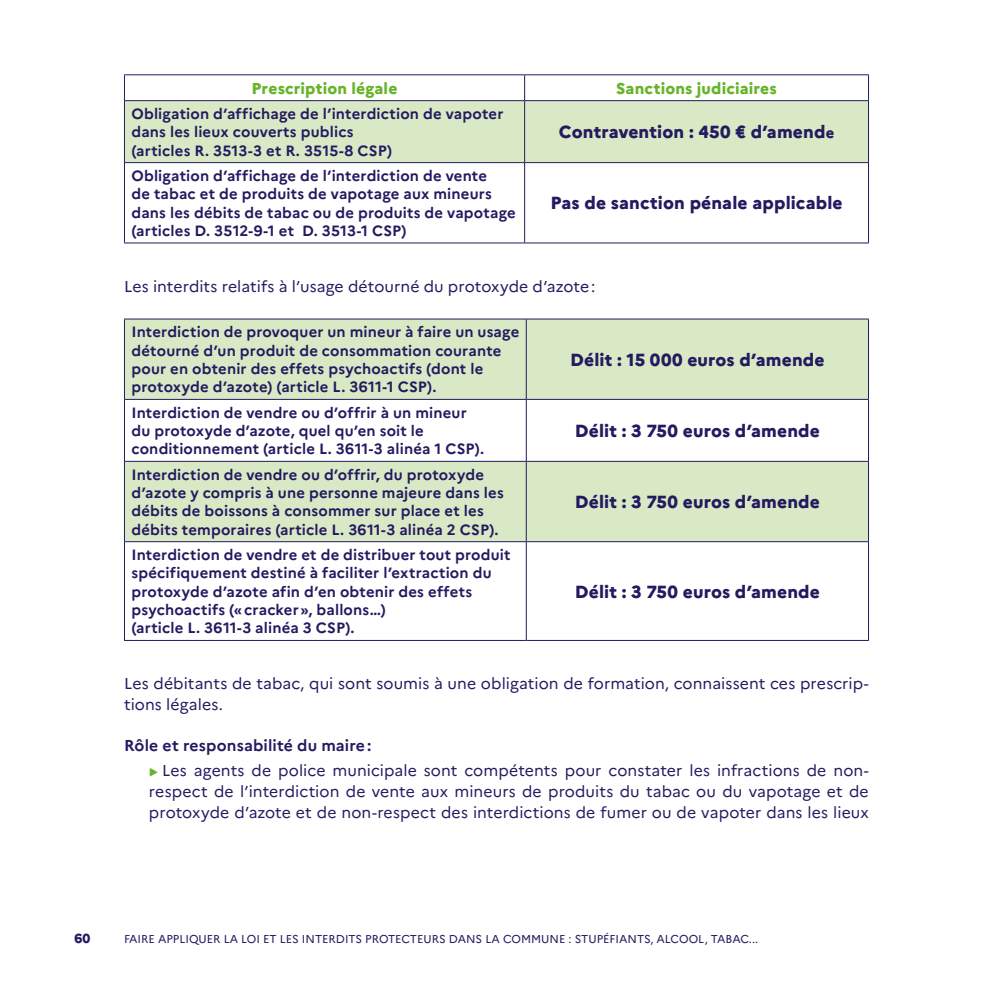
<style>
.page{position:relative;width:993px;height:993px;background:#fff}
.page>*{position:absolute;margin:0;border:0;box-sizing:border-box;transform-origin:0 0}
._04_PARAG-1{font:800 17.5px "Marianne";letter-spacing:.01em;color:#241a60}
._04_PARAG-1-2{font:15.75px/20.8px "Marianne";letter-spacing:.005em;color:#241a60}
.t1{font:800 15.75px "Marianne";letter-spacing:.01em;color:#67b42a}
._03bis_Sous-titres_3{font:700 15.75px "Marianne";letter-spacing:.01em;color:#241a60}
._04_PARAG-1-3{font:700 14.88px/18.4px "Marianne";letter-spacing:.01em;color:#241a60}
.t2{font:800 13.12px "Marianne";color:#241a60}
.t3{font:11.38px "Marianne";color:#241a60}
.s1{font-size:14.88px}
.s2{font-family:"Tisa Pro";color:#67b42a}
</style>
<div class="page">
<div style="left:125px;top:101px;width:742px;height:61px;background:#d9e9c5"></div>
<hr style="left:124px;top:74px;width:400px;height:1px;background:#241a60">
<svg style="left:124px;top:75px;width:1px;height:25px"></svg>
<hr style="left:524px;top:74px;width:344px;height:1px;background:#241a60">
<svg style="left:524px;top:75px;width:1px;height:25px"></svg>
<hr style="left:124px;top:100px;width:400px;height:1px;background:#241a60">
<hr style="left:524px;top:100px;width:344px;height:1px;background:#241a60">
<hr style="left:124px;top:101px;width:1px;height:61px;background:#241a60">
<hr style="left:524px;top:101px;width:1px;height:61px;background:#241a60">
<hr style="left:867px;top:101px;width:1px;height:61px;background:#241a60">
<hr style="left:124px;top:162px;width:400px;height:1px;background:#241a60">
<hr style="left:124px;top:163px;width:1px;height:79px;background:#241a60">
<hr style="left:524px;top:162px;width:344px;height:1px;background:#241a60">
<hr style="left:524px;top:163px;width:1px;height:79px;background:#241a60">
<hr style="left:867px;top:163px;width:1px;height:79px;background:#241a60">
<hr style="left:124px;top:242px;width:400px;height:1px;background:#241a60">
<hr style="left:524px;top:242px;width:344px;height:1px;background:#241a60">
<svg style="left:125px;top:319px;width:742px;height:222px;fill:#d9e9c5"></svg>
<hr style="left:124px;top:318px;width:402px;height:1px;background:#241a60">
<hr style="left:124px;top:319px;width:1px;height:80px;background:#241a60">
<hr style="left:526px;top:318px;width:342px;height:1px;background:#241a60">
<hr style="left:525px;top:319px;width:1px;height:80px;background:#241a60">
<hr style="left:867px;top:319px;width:1px;height:80px;background:#241a60">
<hr style="left:124px;top:399px;width:402px;height:1px;background:#241a60">
<hr style="left:124px;top:399px;width:1px;height:62px;background:#241a60">
<hr style="left:526px;top:399px;width:342px;height:1px;background:#241a60">
<hr style="left:525px;top:399px;width:1px;height:62px;background:#241a60">
<hr style="left:867px;top:399px;width:1px;height:62px;background:#241a60">
<hr style="left:124px;top:461px;width:402px;height:1px;background:#241a60">
<hr style="left:124px;top:461px;width:1px;height:80px;background:#241a60">
<hr style="left:526px;top:461px;width:342px;height:1px;background:#241a60">
<hr style="left:525px;top:461px;width:1px;height:80px;background:#241a60">
<hr style="left:867px;top:461px;width:1px;height:80px;background:#241a60">
<hr style="left:124px;top:541px;width:402px;height:1px;background:#241a60">
<hr style="left:124px;top:542px;width:1px;height:98px;background:#241a60">
<hr style="left:526px;top:541px;width:342px;height:1px;background:#241a60">
<hr style="left:525px;top:542px;width:1px;height:98px;background:#241a60">
<hr style="left:867px;top:542px;width:1px;height:98px;background:#241a60">
<hr style="left:124px;top:640px;width:402px;height:1px;background:#241a60">
<hr style="left:526px;top:640px;width:342px;height:1px;background:#241a60">
<p class="t1" style="left:251px;top:78px;width:147px">Prescription légale</p>
<p class="t1" style="left:616px;top:78px;width:162px">Sanctions judiciaires</p>
<p class="_04_PARAG-1-3" style="left:131px;top:104px;width:373px">Obligation d’affichage de l’interdiction de vapoter dans les lieux couverts publics</p>
<p class="_04_PARAG-1-3" style="left:131px;top:141px;width:262px">(articles R. 3513-3 et R. 3515-8 CSP)</p>
<p class="_04_PARAG-1" style="left:558px;top:121px;width:277px">Contravention : 450 € d’amend<span class="s1">e</span></p>
<p class="_04_PARAG-1-3" style="left:131px;top:166px;width:385px">Obligation d’affichage de l’interdiction de vente<br>de tabac et de produits de vapotage aux mineurs dans les débits de tabac ou de produits de vapotage (articles D. 3512-9-1 et D. 3513-1 CSP)</p>
<p class="_04_PARAG-1" style="left:550px;top:192px;width:294px">Pas de sanction pénale applicable</p>
<p class="_04_PARAG-1-2" style="left:124px;top:276px;width:473px">Les interdits relatifs à l’usage détourné du protoxyde d’azote:</p>
<p class="_04_PARAG-1-3" style="left:131px;top:322px;width:389px">Interdiction de provoquer un mineur à faire un usage détourné d’un produit de consommation courante pour en obtenir des effets psychoactifs (dont le protoxyde d’azote) (article L. 3611-1 CSP).</p>
<p class="_04_PARAG-1" style="left:570px;top:349px;width:256px">Délit : 15 000 euros d’amende</p>
<p class="_04_PARAG-1-3" style="left:131px;top:403px;width:354px">Interdiction de vendre ou d’offrir à un mineur du protoxyde d’azote, quel qu’en soit le conditionnement (article L. 3611-3 alinéa 1 CSP).</p>
<p class="_04_PARAG-1-3" style="left:131px;top:465px;width:374px">Interdiction de vendre ou d’offrir, du protoxyde d’azote y compris à une personne majeure dans les débits de boissons à consommer sur place et les débits temporaires (article L. 3611-3 alinéa 2 CSP).</p>
<p class="_04_PARAG-1-3" style="left:131px;top:545px;width:380px">Interdiction de vendre et de distribuer tout produit spécifiquement destiné à faciliter l’extraction du protoxyde d’azote afin d’en obtenir des effets psychoactifs («cracker», ballons…)<br>(article L. 3611-3 alinéa 3 CSP).</p>
<p class="_04_PARAG-1" style="left:574px;top:420px;width:246px">Délit : 3 750 euros d’amende</p>
<p class="_04_PARAG-1" style="left:574px;top:491px;width:246px">Délit : 3 750 euros d’amende</p>
<p class="_04_PARAG-1" style="left:574px;top:580px;width:246px">Délit : 3 750 euros d’amende</p>
<p class="_04_PARAG-1-2" style="left:124px;top:673px;width:746px">Les débitants de tabac, qui sont soumis à une obligation de formation, connaissent ces prescrip&shy;tions légales.</p>
<p class="_03bis_Sous-titres_3" style="left:124px;top:735px;width:249px">Rôle et responsabilité du maire:</p>
<p class="_04_PARAG-1-2" style="left:149px;top:760px;width:721px;text-align:justify"><span class="s2">▸</span> Les agents de police municipale sont compétents pour constater les infractions de non&shy;respect de l’interdiction de vente aux mineurs de produits du tabac ou du vapotage et de protoxyde d’azote et de non-respect des interdictions de fumer ou de vapoter dans les lieux</p>
<p class="t2" style="left:74px;top:930px;width:17px">60</p>
<p class="t3" style="left:124px;top:932px;width:635px">FAIRE APPLIQUER LA LOI ET LES INTERDITS PROTECTEURS DANS LA COMMUNE : STUPÉFIANTS, ALCOOL, TABAC...</p>
</div>
